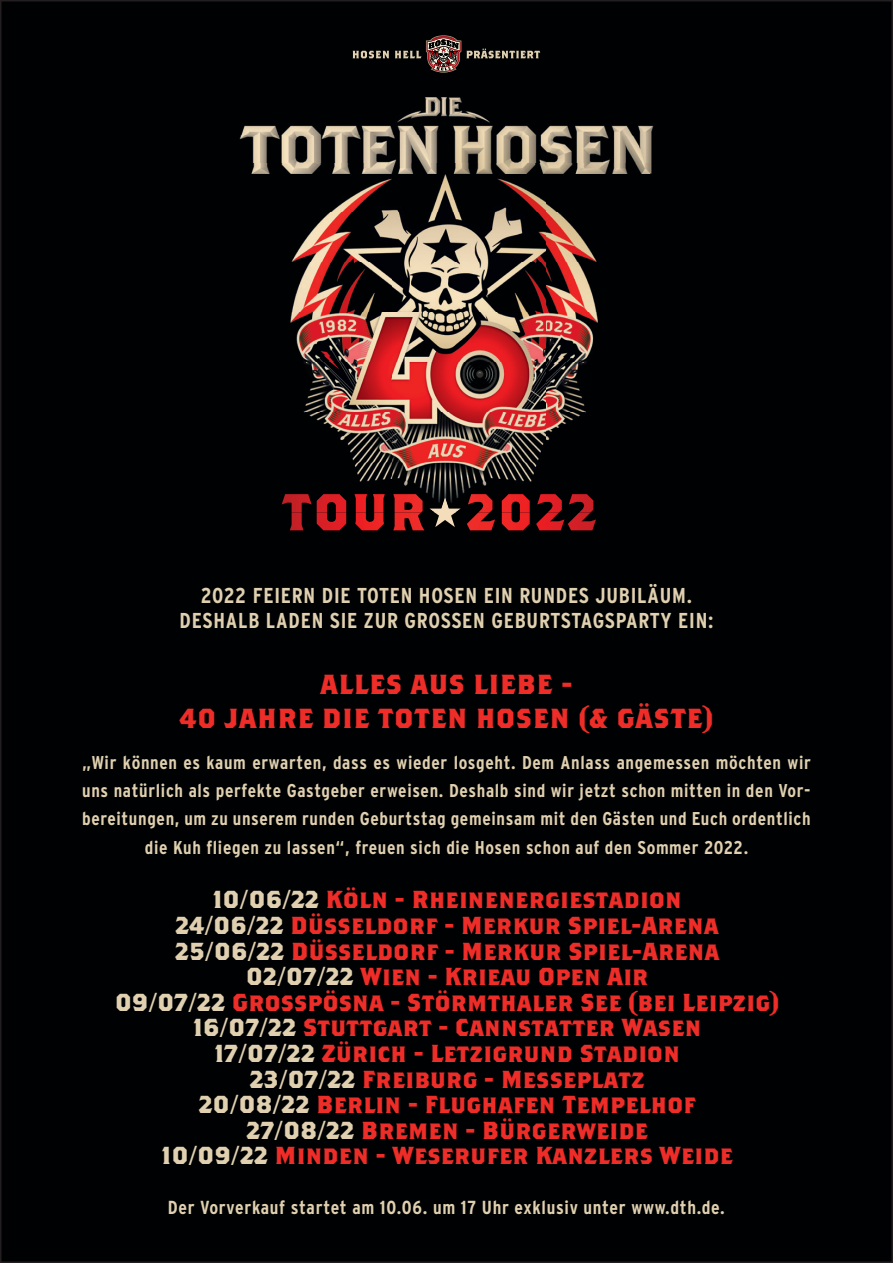
<style>
.page{position:relative;width:893px;height:1263px;background:#000103}
.page>*{position:absolute;margin:0;border:0;box-sizing:border-box;transform-origin:0 0}
.t1{font:700 27.6px/34.2px "Brothers OT";letter-spacing:.035em;color:#ee2d28;text-align:center}
.t2{font:700 24.6px/25.7px "Brothers OT";letter-spacing:.015em;color:#ee2d28;text-align:center}
.t3{font:700 21.6px/25.2px "Interstate Condensed";letter-spacing:.035em;color:#e0d0af;text-align:center}
.t4{font:700 18.9px "Interstate Condensed";letter-spacing:.035em;color:#e0d0af}
.t5{font:700 18.6px/28.2px "Interstate Condensed";letter-spacing:.035em;color:#e0d0af;text-align:center}
.s1{color:#e0d0af}
</style>
<div class="page">
<svg style="left:290px;top:512px;width:306px;height:18px;background:#771819"></svg>
<img style="left:238px;top:98px;width:417px;height:38px">
<img style="left:238px;top:136px;width:313px;height:27px">
<img style="left:551px;top:136px;width:104px;height:38px">
<img style="left:238px;top:174px;width:154px;height:338px">
<img style="left:392px;top:174px;width:258px;height:338px">
<img style="left:282px;top:494px;width:311px;height:18px">
<img style="left:238px;top:163px;width:412px;height:11px">
<svg style="left:353px;top:35px;width:187px;height:38px;background:#251f1d"></svg>
<p class="t3" style="left:179px;top:583px;width:535px">2022 FEIERN DIE TOTEN HOSEN EIN RUNDES JUBILÄUM.<br>DESHALB LADEN SIE ZUR GROSSEN GEBURTSTAGSPARTY EIN:</p>
<p class="t1" style="left:179px;top:668px;width:536px">ALLES AUS LIEBE -<br>40 JAHRE DIE TOTEN HOSEN (&amp; GÄSTE)</p>
<p class="t5" style="left:82px;top:748px;width:730px">„Wir können es kaum erwarten, dass es wieder losgeht. Dem Anlass angemessen möchten wir uns natürlich als perfekte Gastgeber erweisen. Deshalb sind wir jetzt schon mitten in den Vor&shy;bereitungen, um zu unserem runden Geburtstag gemeinsam mit den Gästen und Euch ordentlich die Kuh fliegen zu lassen“, freuen sich die Hosen schon auf den Sommer 2022.</p>
<p class="t2" style="left:115px;top:888px;width:666px"><span class="s1">10/06/22</span> Köln - Rheinenergiestadion<br><span class="s1">24/06/22</span> Düsseldorf - Merkur Spiel-Arena<br><span class="s1">25/06/22</span> Düsseldorf - Merkur Spiel-Arena<br><span class="s1">02/07/22</span> Wien - Krieau Open Air<br><span class="s1">09/07/22</span> Grosspösna - Störmthaler See (bei Leipzig)<br><span class="s1">16/07/22</span> Stuttgart - Cannstatter Wasen<br><span class="s1">17/07/22</span> Zürich - Letzigrund Stadion<br><span class="s1">23/07/22</span> Freiburg - Messeplatz<br><span class="s1">20/08/22</span> Berlin - Flughafen Tempelhof<br><span class="s1">27/08/22</span> Bremen - Bürgerweide<br><span class="s1">10/09/22</span> Minden - Weserufer Kanzlers Weide</p>
<p class="t4" style="left:168px;top:1196px;width:559px">Der Vorverkauf startet am 10.06. um 17 Uhr exklusiv unter www.dth.de.</p>
</div>
